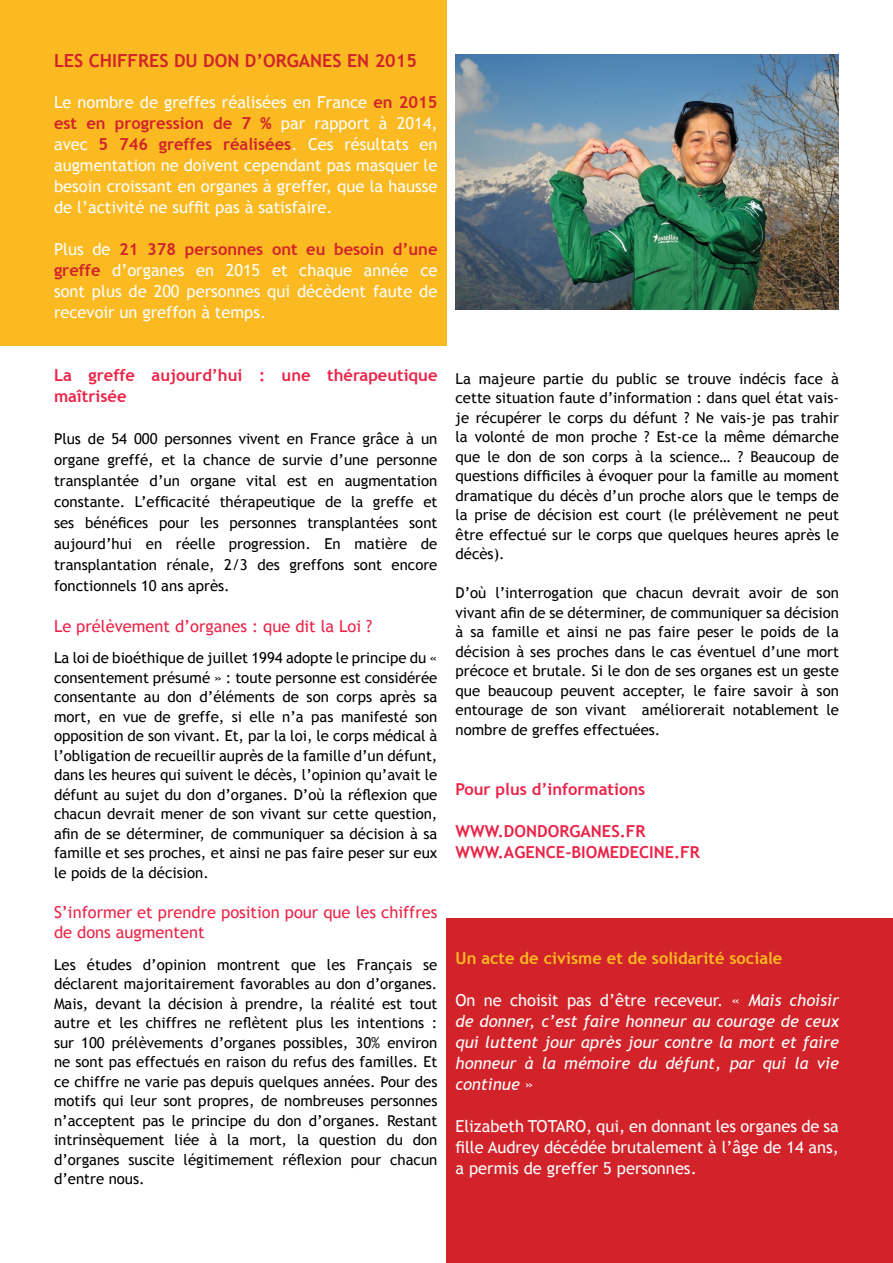
<style>
.page{position:relative;width:893px;height:1263px;background:#fff}
.page>*{position:absolute;margin:0;border:0;box-sizing:border-box;transform-origin:0 0}
.t1{font:700 18px "Trebuchet MS";color:#d2232a}
.t2{font:16.5px/21px "Trebuchet MS";color:#fff;text-align:justify}
.t3{font:italic 16.5px/21px "Trebuchet MS";color:#fff;text-align:justify}
.t4{font:700 16.5px/21px "Trebuchet MS";color:#eb2347}
.t5{font:16.5px/19.8px "Trebuchet MS";color:#eb2347}
.t6{font:700 16.5px "Trebuchet MS";color:#fbba21}
.t7{font:15px/19.5px "Trebuchet MS";color:#000;text-align:justify}
.s1{font-weight:700;color:#d2232a}
.s2{font-style:normal}
</style>
<div class="page">
<div style="left:0;top:0;width:446px;height:345px;background:#fbba21"></div>
<div style="left:446px;top:918px;width:447px;height:345px;background:#d2232a"></div>
<img style="left:455px;top:54px;width:384px;height:255px">
<p class="t1" style="left:54px;top:50px;width:364px">LES CHIFFRES DU DON D’ORGANES EN 2015</p>
<p class="t2" style="left:54px;top:92px;width:385px">Le nombre de greffes réalisées en France <span class="s1">en 2015 est en progression de 7 %</span> par rapport à 2014, avec <span class="s1">5 746 greffes réalisées</span>. Ces résultats en augmentation ne doivent cependant pas masquer le besoin croissant en organes à greffer, que la hausse de l’activité ne suffit pas à satisfaire.</p>
<p class="t2" style="left:54px;top:239px;width:385px">Plus de <span class="s1">21 378 personnes ont eu besoin d’une greffe</span> d’organes en 2015 et chaque année ce sont plus de 200 personnes qui décèdent faute de recevoir un greffon à temps.</p>
<p class="t4" style="left:54px;top:364px;width:385px">La greffe aujourd’hui : une thérapeutique maîtrisée</p>
<p class="t7" style="left:54px;top:428px;width:385px;line-height:21px">Plus de 54 000 personnes vivent en France grâce à un organe greffé, et la chance de survie d’une personne transplantée d’un organe vital est en augmentation constante. L’efficacité thérapeutique de la greffe et ses bénéfices pour les personnes transplantées sont aujourd’hui en réelle progression. En matière de transplantation rénale, 2/3 des greffons sont encore fonctionnels 10 ans après.</p>
<p class="t5" style="left:54px;top:616px;width:320px">Le prélèvement d’organes : que dit la Loi ?</p>
<p class="t7" style="left:54px;top:648px;width:385px">La loi de bioéthique de juillet 1994 adopte le principe du « consentement présumé » : toute personne est considérée consentante au don d’éléments de son corps après sa mort, en vue de greffe, si elle n’a pas manifesté son opposition de son vivant. Et, par la loi, le corps médical à l’obligation de recueillir auprès de la famille d’un défunt, dans les heures qui suivent le décès, l’opinion qu’avait le défunt au sujet du don d’organes. D’où la réflexion que chacun devrait mener de son vivant sur cette question, afin de se déterminer, de communiquer sa décision à sa famille et ses proches, et ainsi ne pas faire peser sur eux le poids de la décision.</p>
<p class="t5" style="left:54px;top:903px;width:385px">S’informer et prendre position pour que les chiffres de dons augmentent</p>
<p class="t7" style="left:54px;top:955px;width:385px">Les études d’opinion montrent que les Français se déclarent majoritairement favorables au don d’organes.<br>Mais, devant la décision à prendre, la réalité est tout autre et les chiffres ne reflètent plus les intentions : sur 100 prélèvements d’organes possibles, 30% environ ne sont pas effectués en raison du refus des familles. Et ce chiffre ne varie pas depuis quelques années. Pour des motifs qui leur sont propres, de nombreuses personnes n’acceptent pas le principe du don d’organes. Restant intrinsèquement liée à la mort, la question du don d’organes suscite légitimement réflexion pour chacun d’entre nous.</p>
<p class="t7" style="left:455px;top:369px;width:385px">La majeure partie du public se trouve indécis face à cette situation faute d’information : dans quel état vais&shy;je récupérer le corps du défunt ? Ne vais-je pas trahir la volonté de mon proche ? Est-ce la même démarche que le don de son corps à la science… ? Beaucoup de questions difficiles à évoquer pour la famille au moment dramatique du décès d’un proche alors que le temps de la prise de décision est court (le prélèvement ne peut être effectué sur le corps que quelques heures après le décès).</p>
<p class="t7" style="left:455px;top:583px;width:385px">D’où l’interrogation que chacun devrait avoir de son vivant afin de se déterminer, de communiquer sa décision à sa famille et ainsi ne pas faire peser le poids de la décision à ses proches dans le cas éventuel d’une mort précoce et brutale. Si le don de ses organes est un geste que beaucoup peuvent accepter, le faire savoir à son entourage de son vivant améliorerait notablement le nombre de greffes effectuées.</p>
<p class="t4" style="left:455px;top:779px;width:191px">Pour plus d’informations</p>
<p class="t4" style="left:455px;top:821px;width:60px">www.dondorganes</p>
<p class="t4" style="left:620px;top:821px;width:17px">.fr</p>
<p class="t4" style="left:455px;top:842px;width:60px">www.agence</p>
<p class="t4" style="left:565px;top:842px;width:17px">-biomedecine</p>
<p class="t4" style="left:674px;top:842px;width:17px">.fr</p>
<p class="t6" style="left:455px;top:947px;width:328px">Un acte de civisme et de solidarité sociale</p>
<p class="t3" style="left:455px;top:989px;width:385px"><span class="s2">On ne choisit pas d’être receveur. «</span> Mais choisir de donner, c’est faire honneur au courage de ceux qui luttent jour après jour contre la mort et faire honneur à la mémoire du défunt, par qui la vie continue <span class="s2">»</span></p>
<p class="t2" style="left:455px;top:1115px;width:385px">Elizabeth TOTARO, qui, en donnant les organes de sa fille Audrey décédée brutalement à l’âge de 14 ans, a permis de greffer 5 personnes.</p>
</div>
